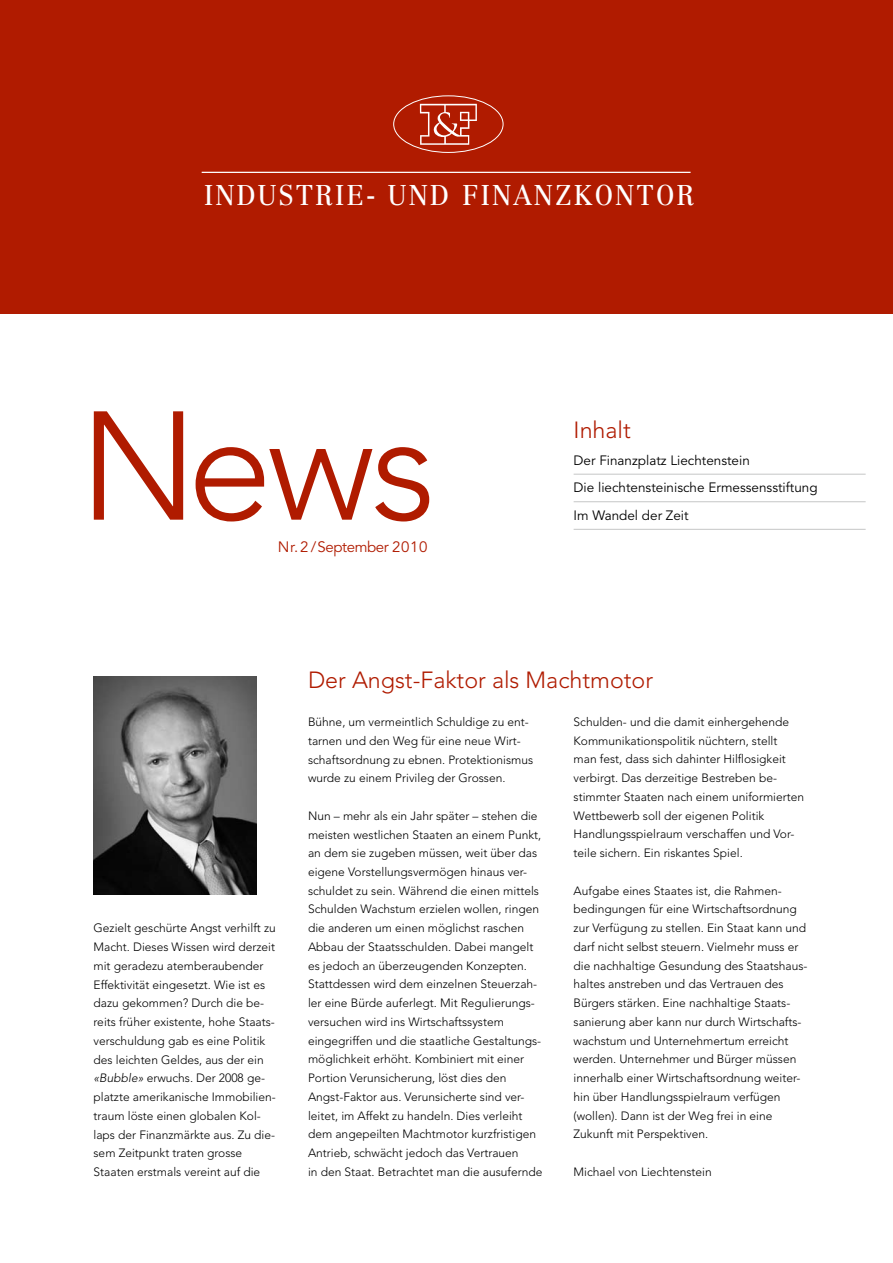
<style>
.page{position:relative;width:893px;height:1263px;background:#fff}
.page>*{position:absolute;margin:0;border:0;box-sizing:border-box;transform-origin:0 0}
.t1{font:300 153px "Avenir";color:#b01b00}
.t2{font:28.05px "Centennial";letter-spacing:.08em;color:#fff;scale:.93 1}
.t3{font:300 23.25px "Avenir";color:#b01b00}
.t4{font:15px "Avenir";letter-spacing:-.025em;color:#b01b00}
.t5{font:13.5px/27.6px "Avenir";color:#000}
.t6{font:300 12px/18.8px "Avenir";color:#000}
.s1{font-style:italic}
</style>
<div class="page">
<div style="left:0;top:0;width:893px;height:314px;background:#b01b00"></div>
<hr style="left:574px;top:474px;width:292px;height:1px;background:#c5c6c6">
<hr style="left:574px;top:501px;width:292px;height:1px;background:#c5c6c6">
<hr style="left:574px;top:529px;width:292px;height:1px;background:#c5c6c6">
<hr style="left:202px;top:172px;width:489px;height:1px;background:#fff">
<div style="left:393px;top:95px;width:110px;height:58px;border:1px solid #fff;border-radius:50%"></div>
<svg style="left:420px;top:104px;width:57px;height:41px"></svg>
<img style="left:94px;top:676px;width:163px;height:219px">
<h2 class="t2" style="left:204px;top:178px;width:528px">INDUSTRIE- UND FINANZKONTOR</h2>
<h1 class="t1" style="left:79px;top:377px;width:359px">News</h1>
<p class="t4" style="left:278px;top:538px;width:151px">Nr.2 /September 2010</p>
<h3 class="t3" style="left:574px;top:416px;width:59px">Inhalt</h3>
<p class="t5" style="left:574px;top:447px;width:245px">Der Finanzplatz Liechtenstein<br>Die liechtensteinische Ermessensstiftung<br>Im Wandel der Zeit</p>
<p class="t6" style="left:94px;top:919px;width:184px">Gezielt geschürte Angst verhilft zu Macht. Dieses Wissen wird derzeit mit geradezu atemberaubender Effektivität eingesetzt. Wie ist es dazu gekommen? Durch die be&shy;reits früher existente, hohe Staats&shy;verschuldung gab es eine Politik des leichten Geldes, aus der ein <span class="s1">«Bubble»</span> erwuchs. Der 2008 ge&shy;platzte amerikanische Immobilien&shy;traum löste einen globalen Kol&shy;laps der Finanzmärkte aus. Zu die&shy;sem Zeitpunkt traten grosse Staaten erstmals vereint auf die</p>
<h3 class="t3" style="left:308px;top:666px;width:347px">Der Angst-Faktor als Machtmotor</h3>
<p class="t6" style="left:308px;top:712px;width:227px">Bühne, um vermeintlich Schuldige zu ent&shy;tarnen und den Weg für eine neue Wirt&shy;schaftsordnung zu ebnen. Protektionismus wurde zu einem Privileg der Grossen.</p>
<p class="t6" style="left:308px;top:806px;width:236px">Nun – mehr als ein Jahr später – stehen die meisten westlichen Staaten an einem Punkt, an dem sie zugeben müssen, weit über das eigene Vorstellungsvermögen hinaus ver&shy;schuldet zu sein. Während die einen mittels Schulden Wachstum erzielen wollen, ringen die anderen um einen möglichst raschen Abbau der Staatsschulden. Dabei mangelt es jedoch an überzeugenden Konzepten.<br>Stattdessen wird dem einzelnen Steuerzah&shy;ler eine Bürde auferlegt. Mit Regulierungs&shy;versuchen wird ins Wirtschaftssystem eingegriffen und die staatliche Gestaltungs&shy;möglichkeit erhöht. Kombiniert mit einer Portion Verunsicherung, löst dies den Angst-Faktor aus. Verunsicherte sind ver&shy;leitet, im Affekt zu handeln. Dies verleiht dem angepeilten Machtmotor kurzfristigen Antrieb, schwächt jedoch das Vertrauen<br>in den Staat. Betrachtet man die ausufernde</p>
<p class="t6" style="left:574px;top:712px;width:232px">Schulden- und die damit einhergehende Kommunikationspolitik nüchtern, stellt<br>man fest, dass sich dahinter Hilflosigkeit verbirgt. Das derzeitige Bestreben be&shy;stimmter Staaten nach einem uniformierten Wettbewerb soll der eigenen Politik Handlungsspielraum verschaffen und Vor&shy;teile sichern. Ein riskantes Spiel.</p>
<p class="t6" style="left:574px;top:881px;width:235px">Aufgabe eines Staates ist, die Rahmen&shy;bedingungen für eine Wirtschaftsordnung zur Verfügung zu stellen. Ein Staat kann und darf nicht selbst steuern. Vielmehr muss er die nachhaltige Gesundung des Staatshaus&shy;haltes anstreben und das Vertrauen des Bürgers stärken. Eine nachhaltige Staats&shy;sanierung aber kann nur durch Wirtschafts&shy;wachstum und Unternehmertum erreicht werden. Unternehmer und Bürger müssen innerhalb einer Wirtschaftsordnung weiter&shy;hin über Handlungsspielraum verfügen (wollen). Dann ist der Weg frei in eine Zukunft mit Perspektiven.</p>
<p class="t6" style="left:574px;top:1162px;width:140px">Michael von Liechtenstein</p>
</div>
